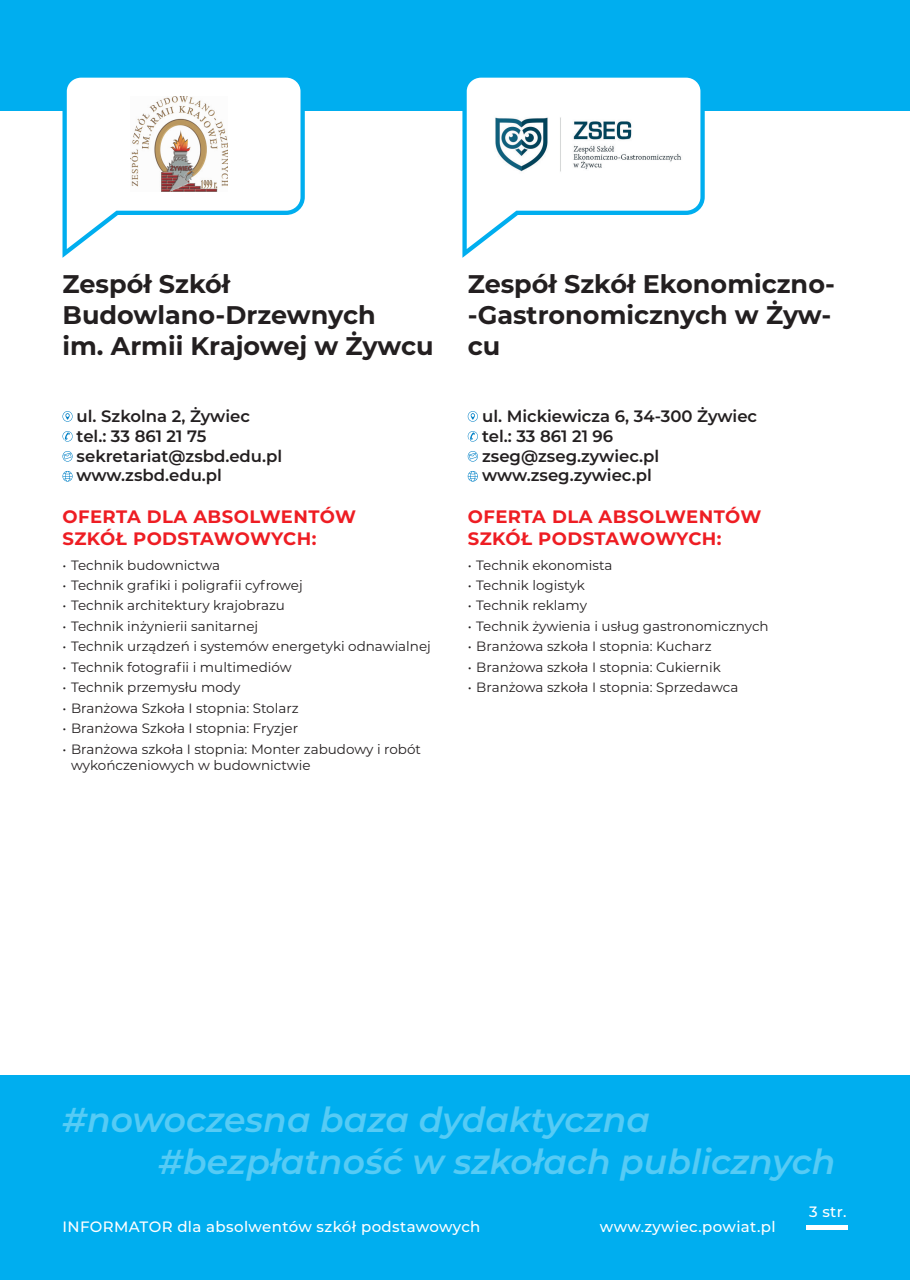
<style>
.page{position:relative;width:910px;height:1280px;background:#fff}
.page>*{position:absolute;margin:0;border:0;box-sizing:border-box;transform-origin:0 0}
.t1{font:italic 600 34.5px/41.8px "Montserrat";color:#56cbf5}
.t2{font:700 25.5px/30.6px "Montserrat";color:#231f20}
.t3{font:700 18px/21.6px "Montserrat";letter-spacing:.025em;color:#ee1d23}
.t4{font:600 16.5px/19.8px "Montserrat";color:#231f20}
.t5{font:500 15px "Montserrat";letter-spacing:.025em;color:#fff}
.t6{font:13.5px/16.2px "Montserrat";color:#231f20}
</style>
<div class="page">
<div style="left:0;top:1075px;width:910px;height:205px;background:#00aeef"></div>
<hr style="left:806px;top:1225px;width:41px;height:4px;background:#fff">
<div style="left:0;top:0;width:910px;height:111px;background:#00aeef"></div>
<svg style="left:62px;top:77px;width:243px;height:181px"></svg>
<svg style="left:462px;top:77px;width:243px;height:181px"></svg>
<img style="left:131px;top:97px;width:96px;height:95px">
<img style="left:470px;top:100px;width:227px;height:86px">
<svg style="left:63px;top:471px;width:10px;height:11px"></svg>
<svg style="left:63px;top:431px;width:10px;height:11px"></svg>
<svg style="left:63px;top:451px;width:10px;height:11px"></svg>
<svg style="left:63px;top:411px;width:10px;height:11px"></svg>
<svg style="left:468px;top:471px;width:10px;height:11px"></svg>
<svg style="left:468px;top:431px;width:10px;height:11px"></svg>
<svg style="left:468px;top:451px;width:10px;height:11px"></svg>
<svg style="left:468px;top:411px;width:10px;height:11px"></svg>
<h2 class="t2" style="left:63px;top:268px;width:373px">Zespół Szkół<br>Budowlano-Drzewnych<br>im. Armii Krajowej w Żywcu</h2>
<p class="t4" style="left:77px;top:405px;width:207px">ul. Szkolna 2, Żywiec tel.: 33 861 21 75 sekretariat@zsbd.edu.pl www.zsbd.edu.pl</p>
<h3 class="t3" style="left:63px;top:505px;width:295px">OFERTA DLA ABSOLWENTÓW<br>SZKÓŁ PODSTAWOWYCH:</h3>
<p class="t6" style="left:63px;top:556px;width:159px">• Technik budownictwa</p>
<p class="t6" style="left:63px;top:577px;width:242px">• Technik grafiki i poligrafii cyfrowej</p>
<p class="t6" style="left:63px;top:597px;width:224px">• Technik architektury krajobrazu</p>
<p class="t6" style="left:63px;top:617px;width:197px">• Technik inżynierii sanitarnej</p>
<p class="t6" style="left:63px;top:638px;width:370px">• Technik urządzeń i systemów energetyki odnawialnej</p>
<p class="t6" style="left:63px;top:658px;width:231px">• Technik fotografii i multimediów</p>
<p class="t6" style="left:63px;top:679px;width:179px">• Technik przemysłu mody</p>
<p class="t6" style="left:63px;top:699px;width:238px">• Branżowa Szkoła I stopnia: Stolarz</p>
<p class="t6" style="left:63px;top:720px;width:237px">• Branżowa Szkoła I stopnia: Fryzjer</p>
<p class="t6" style="left:71px;top:740px;width:351px;text-indent:-9px">• Branżowa szkoła I stopnia: Monter zabudowy i robót wykończeniowych w budownictwie</p>
<h2 class="t2" style="left:468px;top:268px;width:369px">Zespół Szkół Ekonomiczno--Gastronomicznych w Żyw&shy;cu</h2>
<p class="t4" style="left:482px;top:405px;width:277px">ul. Mickiewicza 6, 34-300 Żywiec tel.: 33 861 21 96 zseg@zseg.zywiec.pl www.zseg.zywiec.pl</p>
<h3 class="t3" style="left:468px;top:505px;width:295px">OFERTA DLA ABSOLWENTÓW<br>SZKÓŁ PODSTAWOWYCH:</h3>
<p class="t6" style="left:468px;top:556px;width:146px">• Technik ekonomista</p>
<p class="t6" style="left:468px;top:577px;width:119px">• Technik logistyk</p>
<p class="t6" style="left:468px;top:597px;width:121px">• Technik reklamy</p>
<p class="t6" style="left:468px;top:617px;width:302px">• Technik żywienia i usług gastronomicznych</p>
<p class="t6" style="left:468px;top:638px;width:245px">• Branżowa szkoła I stopnia: Kucharz</p>
<p class="t6" style="left:468px;top:658px;width:255px">• Branżowa szkoła I stopnia: Cukiernik</p>
<p class="t6" style="left:468px;top:679px;width:272px">• Branżowa szkoła I stopnia: Sprzedawca</p>
<h1 class="t1" style="left:159px;top:1098px;width:678px;text-indent:-96px">#nowoczesna baza dydaktyczna #bezpłatność w szkołach publicznych</h1>
<p class="t5" style="left:63px;top:1216px;width:419px">INFORMATOR dla absolwentów szkół podstawowych</p>
<p class="t5" style="left:600px;top:1216px;width:177px">www.zywiec.powiat.pl</p>
<p class="t5" style="left:809px;top:1202px;width:39px">3 str.</p>
</div>
